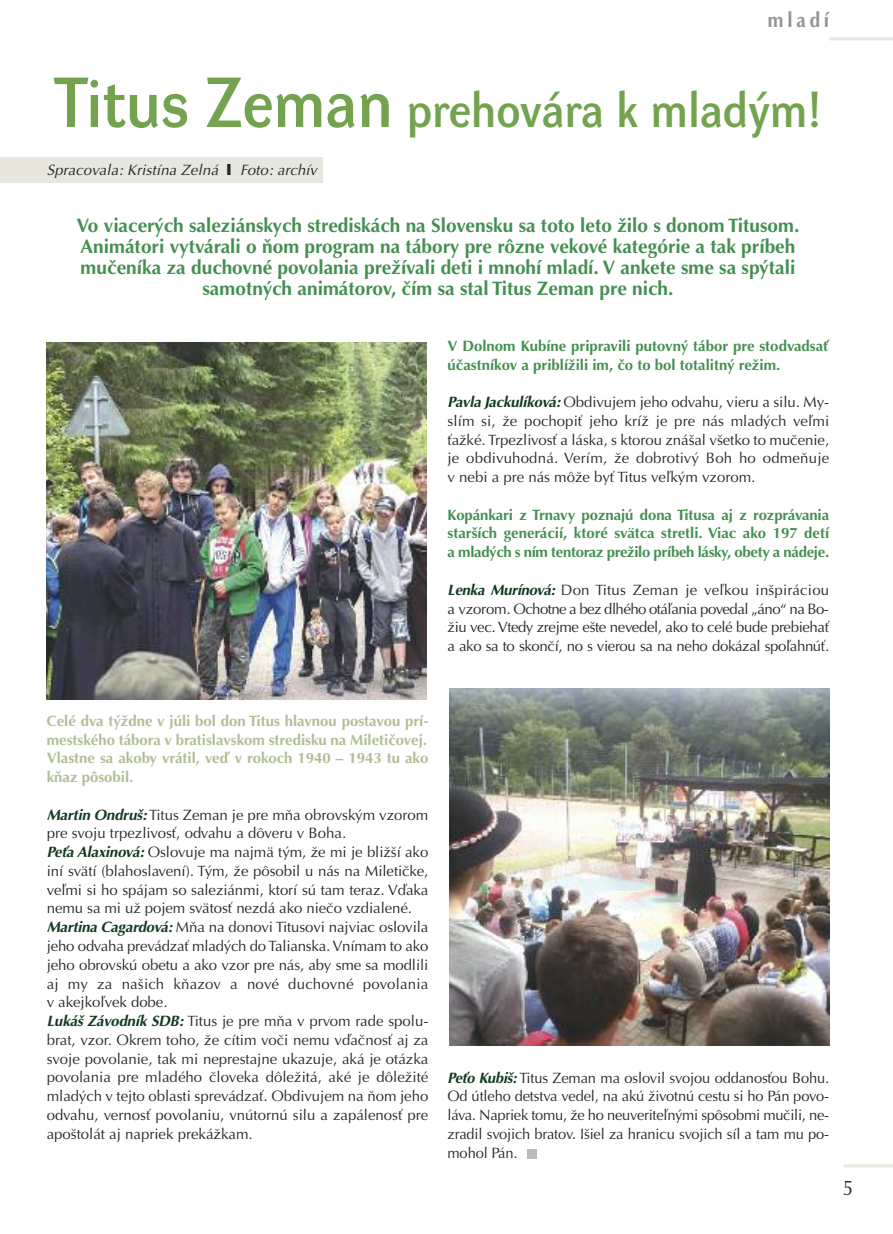
<style>
.page{position:relative;width:893px;height:1234px;background:#fff}
.page>*{position:absolute;margin:0;border:0;box-sizing:border-box;transform-origin:0 0}
.t1{font:700 49.5px "Dyna Grotesk LE";color:#73a34f;scale:.9 1}
.t2{font:700 21px "Optima CE";letter-spacing:.2em;color:#919396;scale:.9 1}
.t3{font:21px "Optima CE";color:#272627;scale:.9 1}
.t4{font:700 19.5px/21px "Optima CE";color:#438f51;text-align:center}
.t5{font:15px/18.8px "Optima CE";letter-spacing:-.005em;color:#272627;text-align:justify}
.t6{font:700 15px/18.8px "Optima CE";color:#438f51}
.t7{font:700 15px/18.8px "Optima CE";color:#b0be94;text-align:justify}
.t8{font:italic 15px "Optima CE";letter-spacing:.01em;color:#272627}
.s1{font-size:69px}
.s2{font-weight:700;font-style:italic;color:#123b20}
</style>
<div class="page">
<hr style="left:829px;top:37px;width:64px;height:3px;background:#e7e7de">
<hr style="left:843px;top:1164px;width:50px;height:3px;background:#e7e7de">
<img style="left:47px;top:342px;width:380px;height:357px">
<img style="left:449px;top:688px;width:380px;height:356px">
<div style="left:0;top:157px;width:323px;height:26px;background:#e7e7de"></div>
<div style="left:527px;top:1148px;width:10px;height:10px;background:#b8bbbe"></div>
<h2 class="t2" style="left:768px;top:12px;width:70px">mladí</h2>
<h1 class="t1" style="left:54px;top:92px;width:854px"><span class="s1">Titus Zeman</span> prehovára k mladým!</h1>
<p class="t8" style="left:47px;top:164px;width:272px">Spracovala: Kristína Zelná ❙ Foto: archív</p>
<p class="t4" style="left:77px;top:217px;width:724px">Vo viacerých saleziánskych strediskách na Slovensku sa toto leto žilo s donom Titusom.<br>Animátori vytvárali o ňom program na tábory pre rôzne vekové kategórie a tak príbeh mučeníka za duchovné povolania prežívali deti i mnohí mladí. V ankete sme sa spýtali samotných animátorov, čím sa stal Titus Zeman pre nich.</p>
<p class="t6" style="left:448px;top:338px;width:383px">V Dolnom Kubíne pripravili putovný tábor pre stodvadsať účastníkov a priblížili im, čo to bol totalitný režim.</p>
<p class="t5" style="left:448px;top:394px;width:383px"><span class="s2">Pavla Jackulíková:</span> Obdivujem jeho odvahu, vieru a silu. My&shy;slím si, že pochopiť jeho kríž je pre nás mladých veľmi ťažké. Trpezlivosť a láska, s ktorou znášal všetko to mučenie, je obdivuhodná. Verím, že dobrotivý Boh ho odmeňuje v nebi a pre nás môže byť Titus veľkým vzorom.</p>
<p class="t6" style="left:448px;top:507px;width:383px;text-align:justify">Kopánkari z Trnavy poznajú dona Titusa aj z rozprávania starších generácií, ktoré svätca stretli. Viac ako 197 detí a mladých s ním tentoraz prežilo príbeh lásky, obety a nádeje.</p>
<p class="t5" style="left:448px;top:581px;width:383px"><span class="s2">Lenka Murínová:</span> Don Titus Zeman je veľkou inšpiráciou a vzorom. Ochotne a bez dlhého otáľania povedal „áno“ na Bo&shy;žiu vec. Vtedy zrejme ešte nevedel, ako to celé bude prebiehať a ako sa to skončí, no s vierou sa na neho dokázal spoľahnúť.</p>
<p class="t7" style="left:47px;top:713px;width:383px">Celé dva týždne v júli bol don Titus hlavnou postavou prí&shy;mestského tábora v bratislavskom stredisku na Miletičovej.<br>Vlastne sa akoby vrátil, veď v rokoch 1940 – 1943 tu ako kňaz pôsobil.</p>
<p class="t5" style="left:47px;top:806px;width:383px;text-align:left"><span class="s2">Martin Ondruš:</span> Titus Zeman je pre mňa obrovským vzorom pre svoju trpezlivosť, odvahu a dôveru v Boha.<br><span class="s2">Peťa Alaxinová:</span> Oslovuje ma najmä tým, že mi je bližší ako iní svätí (blahoslavení). Tým, že pôsobil u nás na Miletičke, veľmi si ho spájam so saleziánmi, ktorí sú tam teraz. Vďaka nemu sa mi už pojem svätosť nezdá ako niečo vzdialené.<br><span class="s2">Martina Cagardová:</span> Mňa na donovi Titusovi najviac oslovila jeho odvaha prevádzať mladých do Talianska.Vnímam to ako jeho obrovskú obetu a ako vzor pre nás, aby sme sa modlili aj my za našich kňazov a nové duchovné povolania v akejkoľvek dobe.<br><span class="s2">Lukáš Závodník SDB:</span> Titus je pre mňa v prvom rade spolu&shy;brat, vzor. Okrem toho, že cítim voči nemu vďačnosť aj za svoje povolanie, tak mi neprestajne ukazuje, aká je otázka povolania pre mladého človeka dôležitá, aké je dôležité mladých v tejto oblasti sprevádzať. Obdivujem na ňom jeho odvahu, vernosť povolaniu, vnútornú silu a zapálenosť pre apoštolát aj napriek prekážkam.</p>
<p class="t5" style="left:448px;top:1069px;width:383px"><span class="s2">Peťo Kubiš:</span> Titus Zeman ma oslovil svojou oddanosťou Bohu.<br>Od útleho detstva vedel, na akú životnú cestu si ho Pán povo&shy;láva. Napriek tomu, že ho neuveriteľnými spôsobmi mučili, ne&shy;zradil svojich bratov. Išiel za hranicu svojich síl a tam mu po&shy;mohol Pán.</p>
<h2 class="t3" style="left:843px;top:1180px;width:13px">5</h2>
</div>
